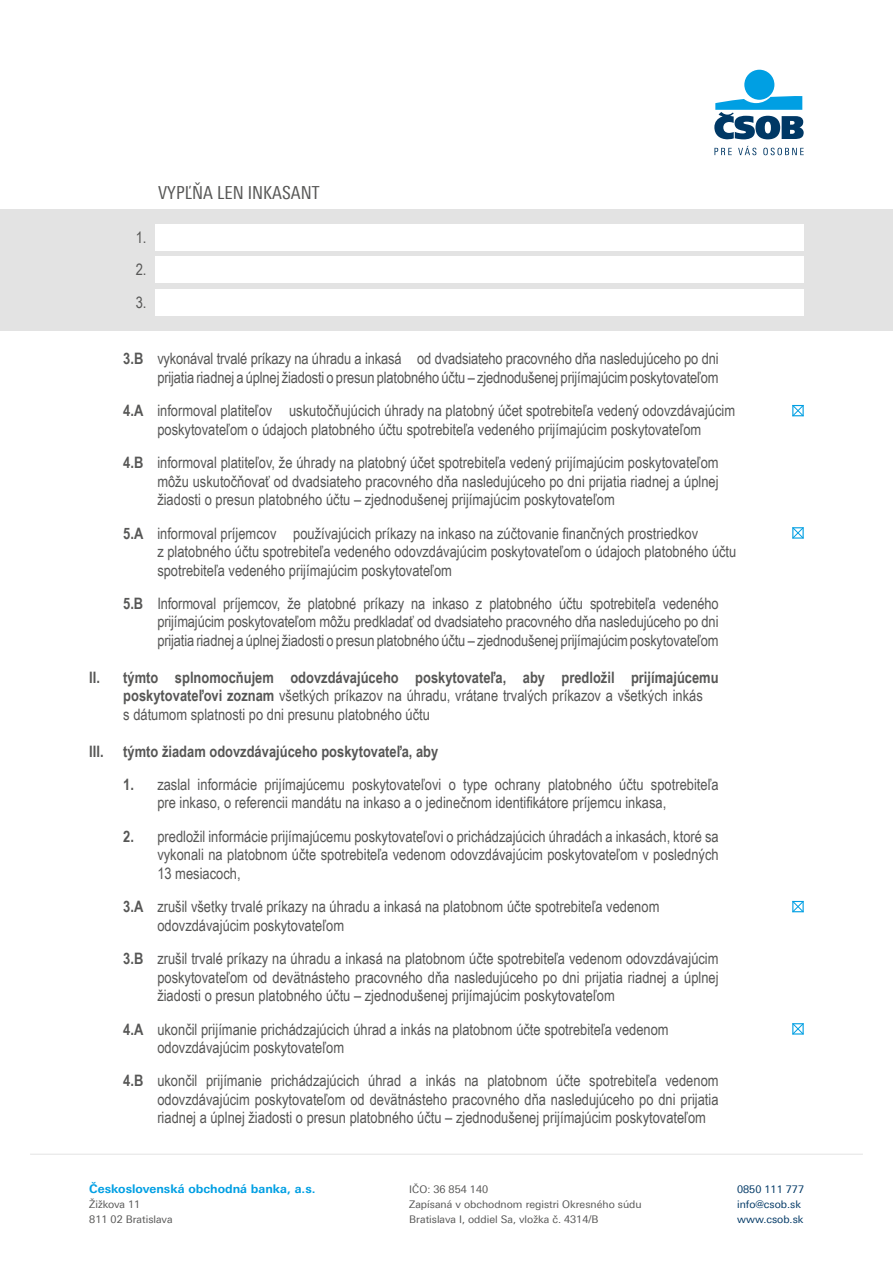
<style>
.page{position:relative;width:893px;height:1263px;background:#fff}
.page>*{position:absolute;margin:0;border:0;box-sizing:border-box;transform-origin:0 0}
.t1{font:18px "Linotype Univers 420 Cn";color:#575756}
.t2{font:15.75px/18.5px "Arial Narrow";color:#575756;text-align:justify}
.t3{font:700 15.75px "Arial Narrow";color:#575756}
.t4{font:700 12px "Linotype Univers 630";color:#009fe3}
.t5{font:10.5px/15px "Linotype Univers 430";color:#575756}
.t6{font:10.5px/15px "Linotype Univers 430";color:#003865}
.s1{font-weight:700}
</style>
<div class="page">
<hr style="left:30px;top:1154px;width:833px;height:1px;background:#e3e3e3">
<div style="left:744px;top:70px;width:30px;height:30px;background:#009fe3;border-radius:50%"></div>
<svg style="left:714px;top:96px;width:90px;height:43px"></svg>
<svg style="left:714px;top:146px;width:90px;height:9px"></svg>
<div style="left:0;top:209px;width:893px;height:121px;background:#e3e3e3"></div>
<div style="left:155px;top:224px;width:649px;height:26px;background:#fff"></div>
<div style="left:155px;top:257px;width:649px;height:26px;background:#fff"></div>
<div style="left:155px;top:289px;width:649px;height:26px;background:#fff"></div>
<svg style="left:792px;top:405px;width:12px;height:12px"></svg>
<svg style="left:792px;top:527px;width:12px;height:12px"></svg>
<svg style="left:792px;top:900px;width:12px;height:13px"></svg>
<svg style="left:792px;top:1023px;width:12px;height:12px"></svg>
<p class="t2" style="left:136px;top:220px;width:12px;line-height:32.5px">1.<br>2.<br>3.</p>
<p class="t1" style="left:158px;top:182px;width:163px">VYPĽŇA LEN INKASANT</p>
<p class="t2" style="left:123px;top:349px;width:597px;text-align:right"><span class="s1">3.B</span> vykonával trvalé príkazy na úhradu a inkasá od dvadsiateho pracovného dňa nasledujúceho po dni prijatia riadnej a úplnej žiadosti o presun platobného účtu – zjednodušenej prijímajúcim poskytovateľom</p>
<p class="t2" style="left:123px;top:401px;width:613px;text-align:center"><span class="s1">4.A</span> informoval platiteľov uskutočňujúcich úhrady na platobný účet spotrebiteľa vedený odovzdávajúcim poskytovateľom o údajoch platobného účtu spotrebiteľa vedeného prijímajúcim poskytovateľom</p>
<p class="t2" style="left:157px;top:453px;width:563px;text-indent:-34px"><span class="s1">4.B</span> informoval platiteľov, že úhrady na platobný účet spotrebiteľa vedený prijímajúcim poskytovateľom môžu uskutočňovať od dvadsiateho pracovného dňa nasledujúceho po dni prijatia riadnej a úplnej žiadosti o presun platobného účtu – zjednodušenej prijímajúcim poskytovateľom</p>
<p class="t2" style="left:157px;top:523px;width:581px;text-align:left;text-indent:-34px"><span class="s1">5.A</span> informoval príjemcov používajúcich príkazy na inkaso na zúčtovanie finančných prostriedkov<br>z platobného účtu spotrebiteľa vedeného odovzdávajúcim poskytovateľom o údajoch platobného účtu spotrebiteľa vedeného prijímajúcim poskytovateľom</p>
<p class="t2" style="left:157px;top:594px;width:563px;text-indent:-34px"><span class="s1">5.B</span> Informoval príjemcov, že platobné príkazy na inkaso z platobného účtu spotrebiteľa vedeného prijímajúcim poskytovateľom môžu predkladať od dvadsiateho pracovného dňa nasledujúceho po dni prijatia riadnej a úplnej žiadosti o presun platobného účtu – zjednodušenej prijímajúcim poskytovateľom</p>
<p class="t2" style="left:123px;top:667px;width:597px;text-align:left;text-indent:-34px"><span class="s1">II. týmto splnomocňujem odovzdávajúceho poskytovateľa, aby predložil prijímajúcemu poskytovateľovi zoznam</span> všetkých príkazov na úhradu, vrátane trvalých príkazov a všetkých inkás<br>s dátumom splatnosti po dni presunu platobného účtu</p>
<p class="t3" style="left:89px;top:739px;width:351px">III. týmto žiadam odovzdávajúceho poskytovateľa, aby</p>
<p class="t2" style="left:157px;top:775px;width:563px;text-indent:-34px"><span class="s1">1.</span> zaslal informácie prijímajúcemu poskytovateľovi o type ochrany platobného účtu spotrebiteľa pre inkaso, o referencii mandátu na inkaso a o jedinečnom identifikátore príjemcu inkasa,</p>
<p class="t2" style="left:157px;top:826px;width:563px;text-indent:-34px"><span class="s1">2.</span> predložil informácie prijímajúcemu poskytovateľovi o prichádzajúcich úhradách a inkasách, ktoré sa vykonali na platobnom účte spotrebiteľa vedenom odovzdávajúcim poskytovateľom v posledných 13 mesiacoch,</p>
<p class="t2" style="left:157px;top:897px;width:504px;text-indent:-34px"><span class="s1">3.A</span> zrušil všetky trvalé príkazy na úhradu a inkasá na platobnom účte spotrebiteľa vedenom odovzdávajúcim poskytovateľom</p>
<p class="t2" style="left:157px;top:949px;width:563px;text-indent:-34px"><span class="s1">3.B</span> zrušil trvalé príkazy na úhradu a inkasá na platobnom účte spotrebiteľa vedenom odovzdávajúcim poskytovateľom od devätnásteho pracovného dňa nasledujúceho po dni prijatia riadnej a úplnej žiadosti o presun platobného účtu – zjednodušenej prijímajúcim poskytovateľom</p>
<p class="t2" style="left:157px;top:1019px;width:513px;text-indent:-34px"><span class="s1">4.A</span> ukončil prijímanie prichádzajúcich úhrad a inkás na platobnom účte spotrebiteľa vedenom odovzdávajúcim poskytovateľom</p>
<p class="t2" style="left:157px;top:1071px;width:563px;text-indent:-34px"><span class="s1">4.B</span> ukončil prijímanie prichádzajúcich úhrad a inkás na platobnom účte spotrebiteľa vedenom odovzdávajúcim poskytovateľom od devätnásteho pracovného dňa nasledujúceho po dni prijatia riadnej a úplnej žiadosti o presun platobného účtu – zjednodušenej prijímajúcim poskytovateľom</p>
<p class="t4" style="left:89px;top:1182px;width:228px">Československá obchodná banka, a.s.</p>
<p class="t5" style="left:89px;top:1197px;width:85px">Žižkova 11<br>811 02 Bratislava</p>
<p class="t5" style="left:409px;top:1182px;width:234px">IČO: 36 854 140<br>Zapísaná v obchodnom registri Okresného súdu<br>Bratislava I, oddiel Sa, vložka č. 4314/B</p>
<p class="t6" style="left:737px;top:1182px;width:68px">0850 111 777 info@csob.sk www.csob.sk</p>
</div>
